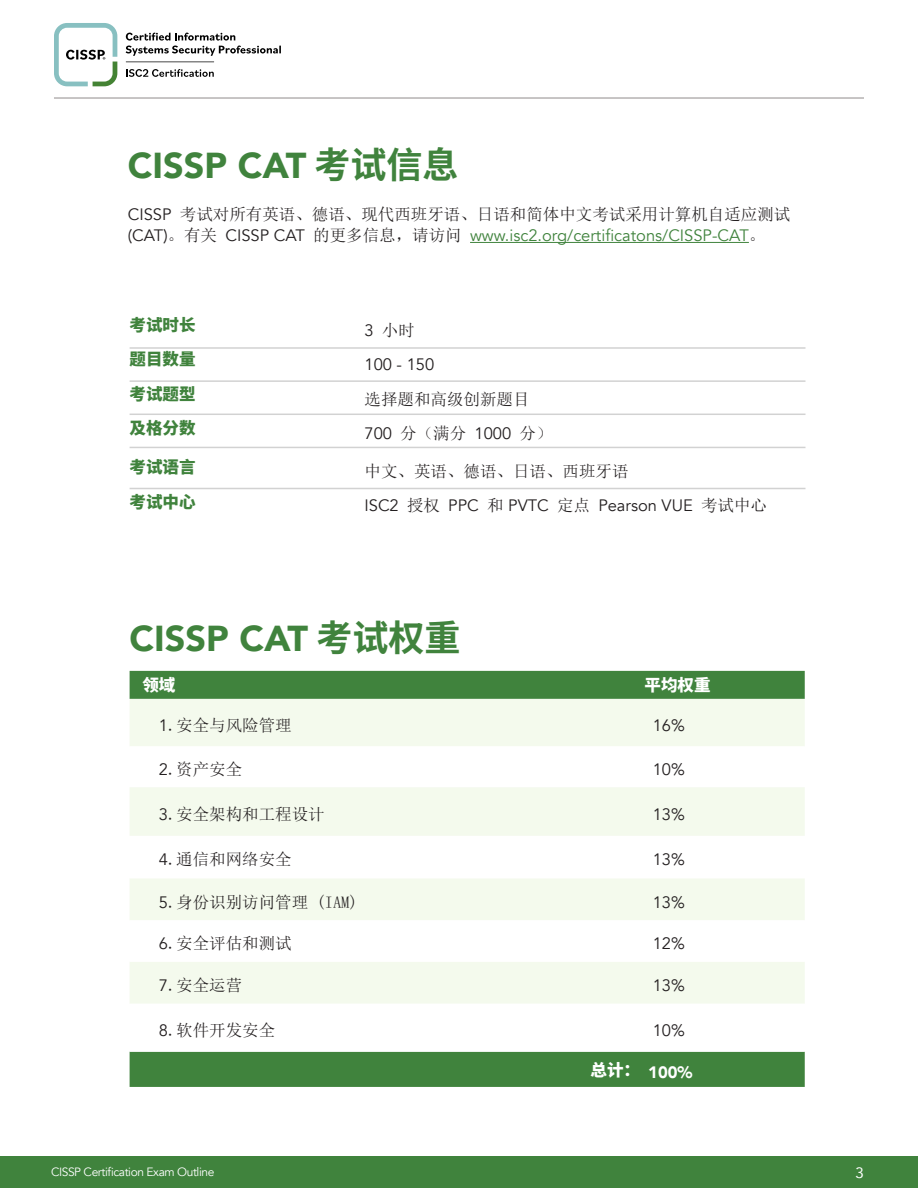
<style>
.page{position:relative;width:918px;height:1188px;background:#fff}
.page>*{position:absolute;margin:0;border:0;box-sizing:border-box;transform-origin:0 0}
.Green_Headlines_Big{font:900 36px "Avenir";color:#40833d}
.t1{font:16.5px/21px "Sim Sun";color:#231f20}
.t2{font:16.5px "Avenir";color:#231f20}
.t3{font:900 16.5px "Noto Sans SC";color:#40833d}
.t4{font:900 16.5px "Noto Sans SC";color:#fff}
.t5{font:900 16.5px "Avenir";color:#fff}
.t6{font:15px "Avenir";color:#fff}
.t7{font:12px "Avenir";letter-spacing:-.035em;color:#fff}
.s1{font-family:"Noto Sans SC";font-weight:700}
.s2{font-family:"Avenir"}
.s3{font-family:"Avenir";color:#40833d}
.s4{font-family:"Sim Sun"}
</style>
<div class="page">
<hr style="left:54px;top:97px;width:810px;height:2px;background:#b5b2b2">
<div style="left:0;top:1156px;width:918px;height:32px;background:#40833d"></div>
<svg style="left:126px;top:33px;width:155px;height:23px"></svg>
<svg style="left:126px;top:69px;width:88px;height:8px"></svg>
<svg style="left:54px;top:23px;width:63px;height:63px"></svg>
<svg style="left:126px;top:62px;width:88px;height:1px"></svg>
<div style="left:130px;top:671px;width:675px;height:416px;background:#40833d"></div>
<div style="left:130px;top:699px;width:675px;height:47px;background:#f4faed"></div>
<svg style="left:130px;top:746px;width:675px;height:306px"></svg>
<hr style="left:130px;top:347px;width:676px;height:2px;background:#d2d2d2">
<hr style="left:130px;top:380px;width:676px;height:2px;background:#d2d2d2">
<hr style="left:130px;top:414px;width:676px;height:1px;background:#d2d2d2">
<hr style="left:130px;top:447px;width:676px;height:1px;background:#d2d2d2">
<hr style="left:130px;top:488px;width:676px;height:1px;background:#d2d2d2">
<hr style="left:470px;top:242px;width:279px;height:1px;background:#40833d">
<p class="Green_Headlines_Big" style="left:128px;top:135px;width:332px">CISSP CAT <span class="s1">考试信息</span></p>
<p class="t1" style="left:128px;top:204px;width:664px"><span class="s2">CISSP</span> 考试对所有英语、德语、现代西班牙语、日语和简体中文考试采用计算机自适应测试<span class="s2">(CAT)</span>。有关 <span class="s2">CISSP CAT</span> 的更多信息，请访问 <span class="s3">www.isc2.org/certificatons/CISSP-CAT</span>。</p>
<p class="t3" style="left:130px;top:315px;width:67px">考试时长</p>
<p class="t3" style="left:130px;top:350px;width:67px">题目数量</p>
<p class="t3" style="left:130px;top:384px;width:67px">考试题型</p>
<p class="t3" style="left:130px;top:419px;width:67px">及格分数</p>
<p class="t3" style="left:130px;top:458px;width:67px">考试语言</p>
<p class="t3" style="left:130px;top:492px;width:67px">考试中心</p>
<p class="t1" style="left:364px;top:319px;width:52px"><span class="s2">3</span> 小时</p>
<p class="t2" style="left:364px;top:355px;width:71px">100 - 150</p>
<p class="t1" style="left:364px;top:388px;width:166px">选择题和高级创新题目</p>
<p class="t2" style="left:364px;top:424px;width:189px">700 <span class="s4">分（满分</span> 1000 <span class="s4">分）</span></p>
<p class="t1" style="left:364px;top:460px;width:265px">中文、英语、德语、日语、西班牙语</p>
<p class="t2" style="left:364px;top:496px;width:404px">ISC2 <span class="s4">授权</span> PPC <span class="s4">和</span> PVTC <span class="s4">定点</span> Pearson VUE <span class="s4">考试中心</span></p>
<p class="Green_Headlines_Big" style="left:130px;top:608px;width:332px">CISSP CAT <span class="s1">考试权重</span></p>
<p class="t4" style="left:142px;top:676px;width:34px">领域</p>
<p class="t4" style="left:645px;top:676px;width:67px">平均权重</p>
<p class="t1" style="left:159px;top:714px;width:134px"><span class="s2">1</span>.安全与风险管理</p>
<p class="t2" style="left:653px;top:715px;width:34px">16%</p>
<p class="t1" style="left:159px;top:759px;width:85px"><span class="s2">2</span>.资产安全</p>
<p class="t2" style="left:653px;top:760px;width:34px">10%</p>
<p class="t1" style="left:159px;top:803px;width:167px"><span class="s2">3</span>.安全架构和工程设计</p>
<p class="t2" style="left:653px;top:804px;width:34px">13%</p>
<p class="t1" style="left:159px;top:849px;width:134px"><span class="s2">4</span>.通信和网络安全</p>
<p class="t2" style="left:653px;top:850px;width:34px">13%</p>
<p class="t1" style="left:159px;top:891px;width:200px"><span class="s2">5</span>.身份识别访问管理 (IAM)</p>
<p class="t2" style="left:653px;top:892px;width:34px">13%</p>
<p class="t1" style="left:159px;top:933px;width:134px"><span class="s2">6</span>.安全评估和测试</p>
<p class="t2" style="left:653px;top:934px;width:34px">12%</p>
<p class="t1" style="left:159px;top:975px;width:85px"><span class="s2">7</span>.安全运营</p>
<p class="t2" style="left:653px;top:975px;width:34px">13%</p>
<p class="t1" style="left:159px;top:1020px;width:118px"><span class="s2">8</span>.软件开发安全</p>
<p class="t2" style="left:653px;top:1020px;width:34px">10%</p>
<p class="t4" style="left:591px;top:1061px;width:51px">总计：</p>
<p class="t5" style="left:648px;top:1058px;width:46px">100%</p>
<p class="t7" style="left:51px;top:1164px;width:165px">CISSP Certification Exam Outline</p>
<p class="t6" style="left:856px;top:1161px;width:10px">3</p>
</div>
